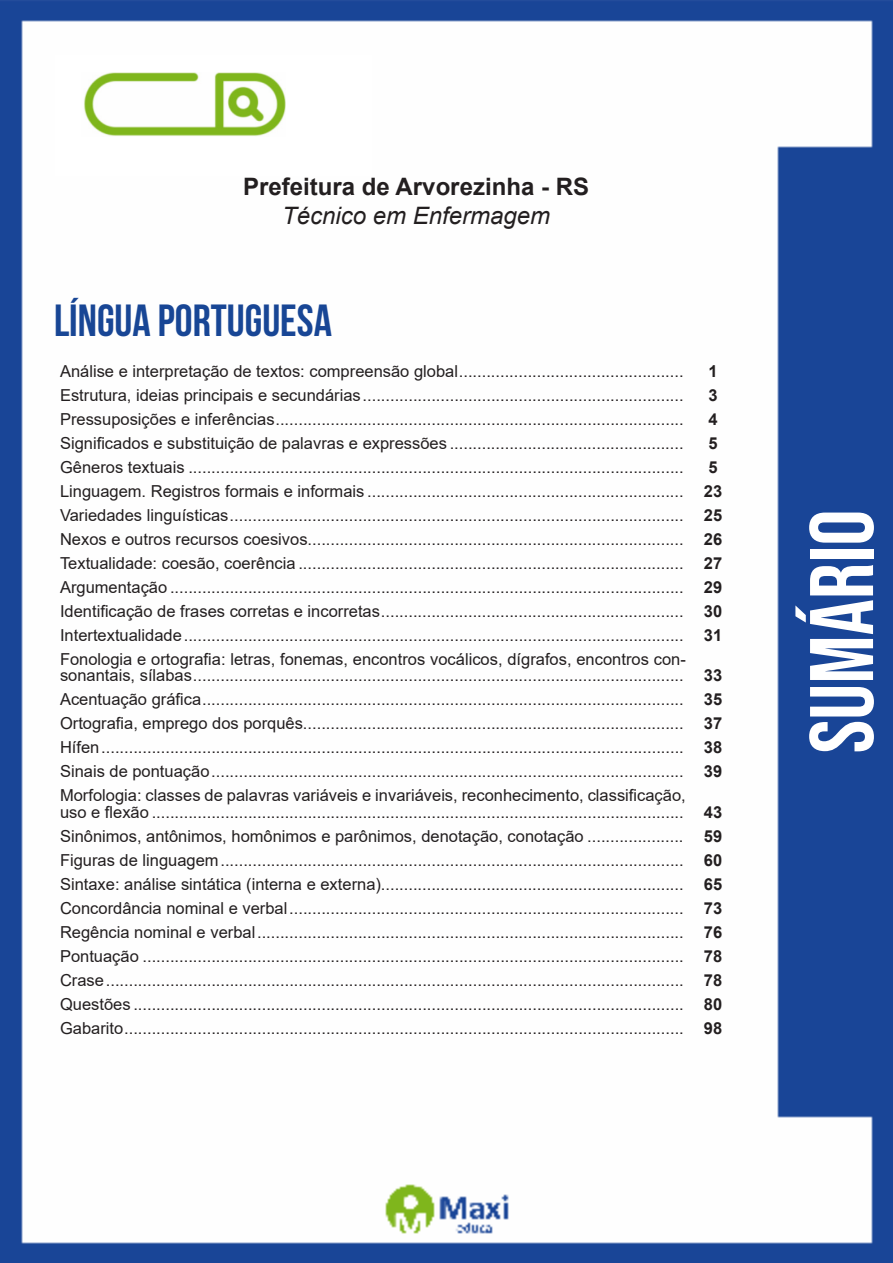
<style>
.page{position:relative;width:893px;height:1263px;background:#fff}
.page>*{position:absolute;margin:0;border:0;box-sizing:border-box;transform-origin:0 0}
.t1{font:90px "Bebas Neue";color:#fff}
.t2{font:700 45px "Bebas Neue";color:#184695}
.t3{font:700 24px "Arial";color:#231f20}
.t4{font:italic 24px "Arial";color:#231f20}
.ALTERNATIVAS{font:16.5px/16.5px "Arial";color:#231f20}
.INDICE{font:700 16.5px "Arial";color:#231f20}
</style>
<div class="page">
<img style="left:0;top:0;width:893px;height:1263px">
<div style="left:55px;top:55px;width:317px;height:121px;background:#fff"></div>
<img style="left:84px;top:72px;width:201px;height:64px">
<p class="t3" style="left:243px;top:170px;width:347px">Prefeitura de Arvorezinha - RS</p>
<p class="t4" style="left:282px;top:200px;width:270px">Técnico em Enfermagem</p>
<p class="t2" style="left:54px;top:295px;width:279px">LÍNGUA PORTUGUESA</p>
<p class="ALTERNATIVAS" style="left:60px;top:363px;width:625px">Análise e interpretação de textos: compreensão global.................................................</p>
<p class="INDICE" style="left:708px;top:359px;width:11px">1</p>
<p class="ALTERNATIVAS" style="left:60px;top:387px;width:625px">Estrutura, ideias principais e secundárias......................................................................</p>
<p class="INDICE" style="left:708px;top:383px;width:11px">3</p>
<p class="ALTERNATIVAS" style="left:60px;top:411px;width:625px">Pressuposições e inferências.........................................................................................</p>
<p class="INDICE" style="left:708px;top:407px;width:11px">4</p>
<p class="ALTERNATIVAS" style="left:60px;top:435px;width:625px">Significados e substituição de palavras e expressões ...................................................</p>
<p class="INDICE" style="left:708px;top:431px;width:11px">5</p>
<p class="ALTERNATIVAS" style="left:60px;top:459px;width:625px">Gêneros textuais ............................................................................................................</p>
<p class="INDICE" style="left:708px;top:455px;width:11px">5</p>
<p class="ALTERNATIVAS" style="left:60px;top:483px;width:625px">Linguagem. Registros formais e informais .....................................................................</p>
<p class="INDICE" style="left:704px;top:479px;width:20px">23</p>
<p class="ALTERNATIVAS" style="left:60px;top:507px;width:625px">Variedades linguísticas...................................................................................................</p>
<p class="INDICE" style="left:704px;top:503px;width:20px">25</p>
<p class="ALTERNATIVAS" style="left:60px;top:531px;width:625px">Nexos e outros recursos coesivos..................................................................................</p>
<p class="INDICE" style="left:704px;top:527px;width:20px">26</p>
<p class="ALTERNATIVAS" style="left:60px;top:555px;width:625px">Textualidade: coesão, coerência ....................................................................................</p>
<p class="INDICE" style="left:704px;top:551px;width:20px">27</p>
<p class="ALTERNATIVAS" style="left:60px;top:579px;width:625px">Argumentação ................................................................................................................</p>
<p class="INDICE" style="left:704px;top:575px;width:20px">29</p>
<p class="ALTERNATIVAS" style="left:60px;top:603px;width:625px">Identificação de frases corretas e incorretas..................................................................</p>
<p class="INDICE" style="left:704px;top:599px;width:20px">30</p>
<p class="ALTERNATIVAS" style="left:60px;top:627px;width:625px">Intertextualidade.............................................................................................................</p>
<p class="INDICE" style="left:704px;top:623px;width:20px">31</p>
<p class="ALTERNATIVAS" style="left:60px;top:651px;width:627px">Fonologia e ortografia: letras, fonemas, encontros vocálicos, dígrafos, encontros con&shy;sonantais, sílabas...........................................................................................................</p>
<p class="INDICE" style="left:704px;top:664px;width:20px">33</p>
<p class="ALTERNATIVAS" style="left:60px;top:691px;width:625px">Acentuação gráfica.........................................................................................................</p>
<p class="INDICE" style="left:704px;top:688px;width:20px">35</p>
<p class="ALTERNATIVAS" style="left:60px;top:715px;width:625px">Ortografia, emprego dos porquês...................................................................................</p>
<p class="INDICE" style="left:704px;top:712px;width:20px">37</p>
<p class="ALTERNATIVAS" style="left:60px;top:739px;width:625px">Hífen...............................................................................................................................</p>
<p class="INDICE" style="left:704px;top:736px;width:20px">38</p>
<p class="ALTERNATIVAS" style="left:60px;top:763px;width:625px">Sinais de pontuação.......................................................................................................</p>
<p class="INDICE" style="left:704px;top:760px;width:20px">39</p>
<p class="ALTERNATIVAS" style="left:60px;top:787px;width:627px">Morfologia: classes de palavras variáveis e invariáveis, reconhecimento, classificação, uso e flexão ....................................................................................................................</p>
<p class="INDICE" style="left:704px;top:800px;width:20px">43</p>
<p class="ALTERNATIVAS" style="left:60px;top:828px;width:625px">Sinônimos, antônimos, homônimos e parônimos, denotação, conotação .....................</p>
<p class="INDICE" style="left:704px;top:824px;width:20px">59</p>
<p class="ALTERNATIVAS" style="left:60px;top:852px;width:625px">Figuras de linguagem.....................................................................................................</p>
<p class="INDICE" style="left:704px;top:848px;width:20px">60</p>
<p class="ALTERNATIVAS" style="left:60px;top:876px;width:625px">Sintaxe: análise sintática (interna e externa)..................................................................</p>
<p class="INDICE" style="left:704px;top:872px;width:20px">65</p>
<p class="ALTERNATIVAS" style="left:60px;top:900px;width:625px">Concordância nominal e verbal......................................................................................</p>
<p class="INDICE" style="left:704px;top:896px;width:20px">73</p>
<p class="ALTERNATIVAS" style="left:60px;top:924px;width:625px">Regência nominal e verbal.............................................................................................</p>
<p class="INDICE" style="left:704px;top:921px;width:20px">76</p>
<p class="ALTERNATIVAS" style="left:60px;top:948px;width:625px">Pontuação ......................................................................................................................</p>
<p class="INDICE" style="left:704px;top:945px;width:20px">78</p>
<p class="ALTERNATIVAS" style="left:60px;top:972px;width:625px">Crase..............................................................................................................................</p>
<p class="INDICE" style="left:704px;top:969px;width:20px">78</p>
<p class="ALTERNATIVAS" style="left:60px;top:996px;width:625px">Questões ........................................................................................................................</p>
<p class="INDICE" style="left:704px;top:993px;width:20px">80</p>
<p class="ALTERNATIVAS" style="left:60px;top:1020px;width:625px">Gabarito..........................................................................................................................</p>
<p class="INDICE" style="left:704px;top:1017px;width:20px">98</p>
<h1 class="t1" style="left:791px;top:753px;width:245px;rotate:-90deg">sumário</h1>
</div>
